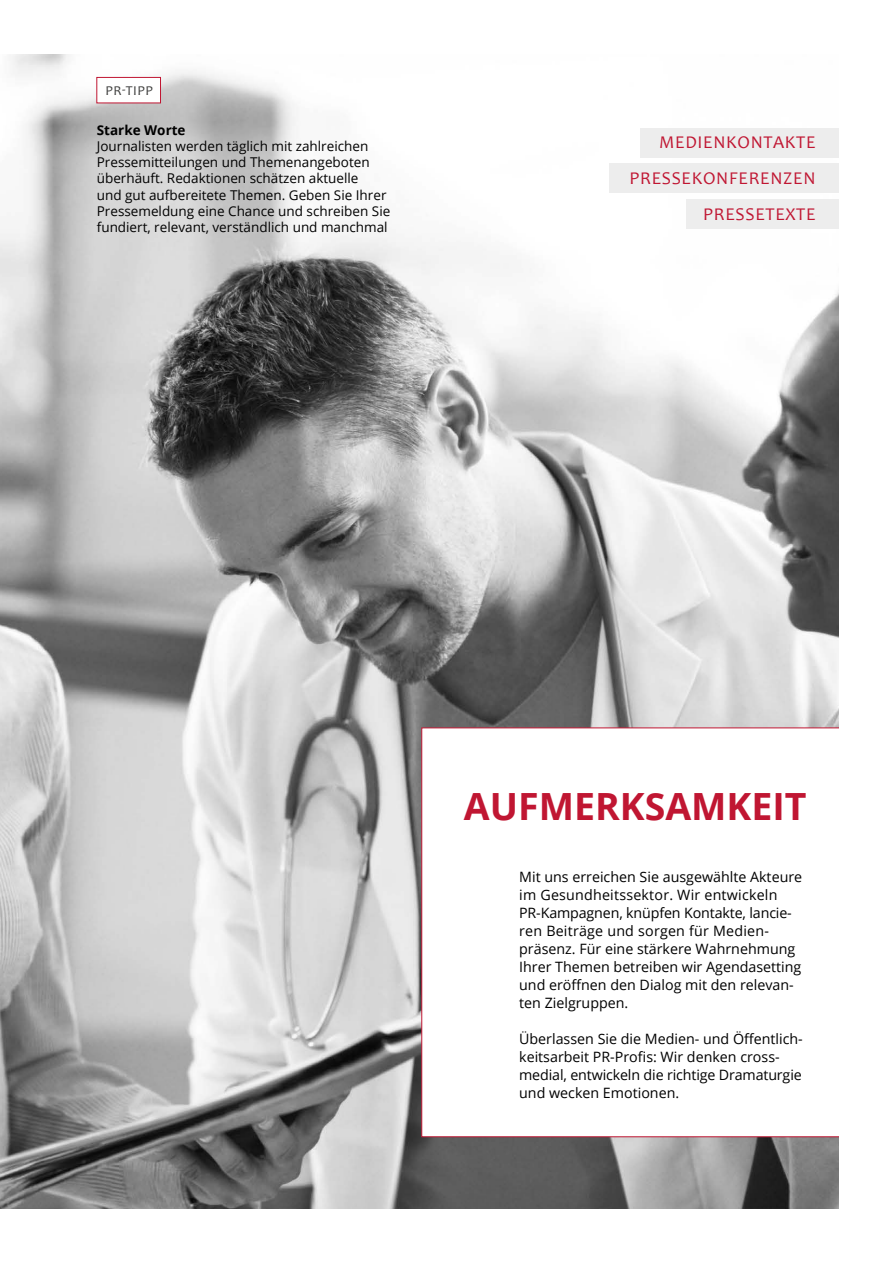
<style>
.page{position:relative;width:893px;height:1263px;background:#fff}
.page>*{position:absolute;margin:0;border:0;box-sizing:border-box;transform-origin:0 0}
.t1{font:700 37.5px "Open Sans";color:#c01632}
.t2{font:18px/36px "Candara";letter-spacing:.04em;color:#c01632;text-align:right}
.t3{font:14.25px/18px "Open Sans";color:#000}
.t4{font:13.5px/16.2px "Open Sans";color:#000}
.t5{font:700 13.5px "Open Sans";color:#000}
.t6{font:13.5px "Candara";letter-spacing:.04em;color:#3c3c3b}
</style>
<div class="page">
<img style="left:0;top:54px;width:839px;height:1155px">
<div style="left:421px;top:727px;width:442px;height:410px;background:#fff;border:1px solid #c01632"></div>
<div style="left:640px;top:128px;width:208px;height:30px;background:#ededed"></div>
<div style="left:609px;top:163px;width:239px;height:30px;background:#ededed"></div>
<div style="left:686px;top:199px;width:162px;height:30px;background:#ededed"></div>
<div style="left:97px;top:77px;width:64px;height:26px;background:#fff;border:1px solid #c01632"></div>
<div style="left:839px;top:43px;width:28px;height:1178px;background:#fff"></div>
<p class="t6" style="left:106px;top:82px;width:49px">PR-TIPP</p>
<p class="t5" style="left:97px;top:120px;width:90px">Starke Worte</p>
<p class="t4" style="left:97px;top:138px;width:295px">Journalisten werden täglich mit zahlreichen Pressemitteilungen und Themenangeboten überhäuft. Redaktionen schätzen aktuelle<br>und gut aufbereitete Themen. Geben Sie Ihrer Pressemeldung eine Chance und schreiben Sie fundiert, relevant, verständlich und manchmal</p>
<p class="t2" style="left:629px;top:124px;width:187px">MEDIENKONTAKTE<br>PRESSEKONFERENZEN<br>PRESSETEXTE</p>
<h1 class="t1" style="left:464px;top:780px;width:344px">AUFMERKSAMKEIT</h1>
<p class="t3" style="left:519px;top:867px;width:284px">Mit uns erreichen Sie ausgewählte Akteure im Gesundheitssektor. Wir entwickeln PR-Kampagnen, knüpfen Kontakte, lancie&shy;ren Beiträge und sorgen für Medien&shy;präsenz. Für eine stärkere Wahrnehmung Ihrer Themen betreiben wir Agendasetting und eröffnen den Dialog mit den relevan&shy;ten Zielgruppen.</p>
<p class="t3" style="left:519px;top:1029px;width:285px">Überlassen Sie die Medien- und Öffentlich&shy;keitsarbeit PR-Profis: Wir denken cross&shy;medial, entwickeln die richtige Dramaturgie und wecken Emotionen.</p>
</div>
